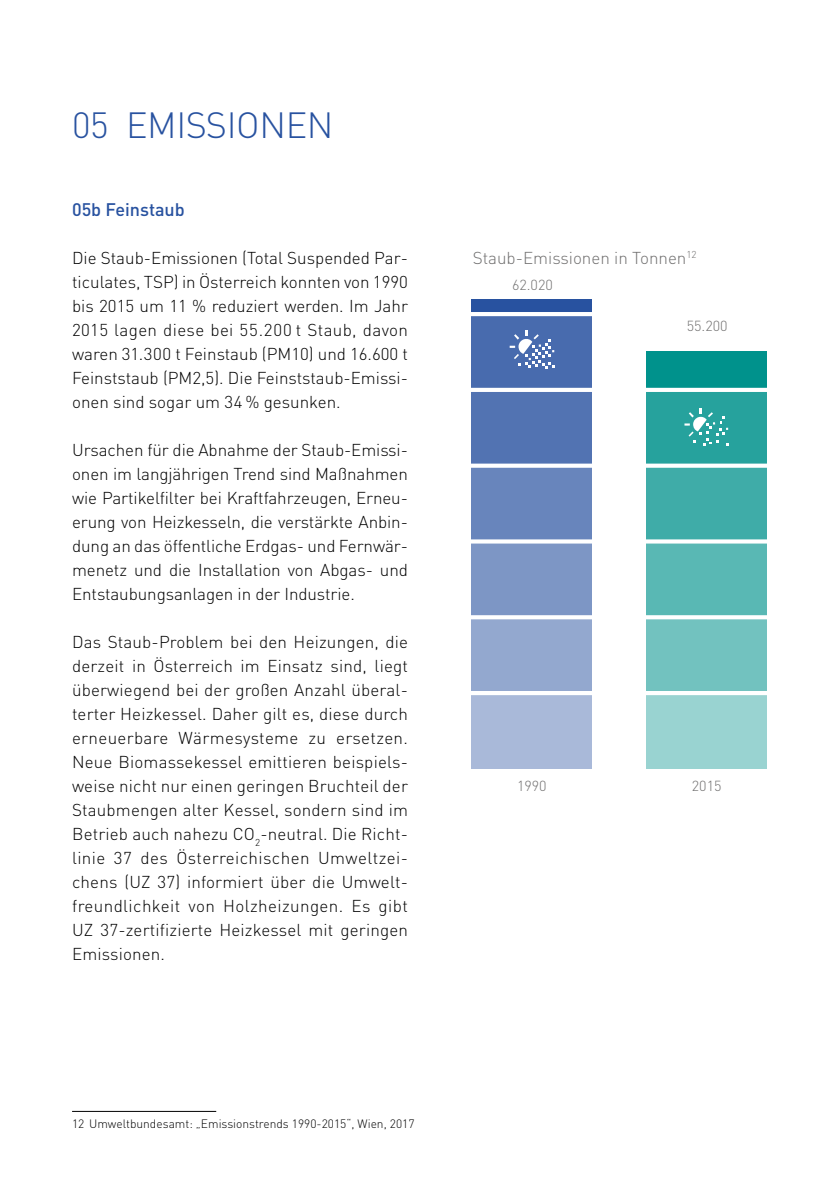
<style>
.page{position:relative;width:840px;height:1191px;background:#fff}
.page>*{position:absolute;margin:0;border:0;box-sizing:border-box;transform-origin:0 0}
.t1{font:300 36px "DIN";letter-spacing:-.01em;color:#2852a0}
.t2{font:500 18px "DIN";color:#2852a0}
.t3{font:300 17px/24px "DIN";color:#000;text-align:justify}
.t4{font:300 17px "DIN";color:#706f6f}
.t5{font:300 14.4px "DIN";color:#706f6f}
.t6{font:300 12px "DIN";color:#000}
</style>
<div class="page">
<hr style="left:72px;top:1111px;width:144px;height:1px;background:#000">
<div style="left:471px;top:299px;width:120px;height:469px;background:#2852a0"></div>
<div style="left:646px;top:351px;width:120px;height:417px;background:#00928c"></div>
<hr style="left:457px;top:691px;width:334px;height:4px;background:#fff">
<hr style="left:457px;top:615px;width:334px;height:4px;background:#fff">
<hr style="left:457px;top:539px;width:334px;height:4px;background:#fff">
<div style="left:457px;top:463px;width:334px;height:5px;background:#fff"></div>
<hr style="left:457px;top:388px;width:334px;height:4px;background:#fff">
<hr style="left:457px;top:312px;width:334px;height:4px;background:#fff">
<div style="left:471px;top:316px;width:121px;height:72px;background:#486bae"></div>
<div style="left:646px;top:392px;width:121px;height:72px;background:#26a29d"></div>
<div style="left:468px;top:390px;width:128px;height:75px;background:#5273b2"></div>
<div style="left:646px;top:467px;width:121px;height:73px;background:#3faca8"></div>
<div style="left:468px;top:466px;width:128px;height:75px;background:#6885bc"></div>
<div style="left:646px;top:543px;width:121px;height:73px;background:#59b8b4"></div>
<div style="left:468px;top:542px;width:128px;height:75px;background:#7d96c5"></div>
<div style="left:646px;top:619px;width:121px;height:72px;background:#72c2bf"></div>
<div style="left:468px;top:618px;width:128px;height:74px;background:#93a8cf"></div>
<div style="left:641px;top:693px;width:128px;height:75px;background:#99d3d1"></div>
<div style="left:468px;top:693px;width:128px;height:75px;background:#a9b9d9"></div>
<svg style="left:509px;top:330px;width:45px;height:39px;background:#718cc0"></svg>
<svg style="left:684px;top:408px;width:43px;height:37px;background:#4fb3af"></svg>
<h1 class="t1" style="left:72px;top:103px;width:263px">05 EMISSIONEN</h1>
<p class="t2" style="left:72px;top:198px;width:114px">05b Feinstaub</p>
<p class="t3" style="left:72px;top:246px;width:337px">Die Staub-Emissionen (Total Suspended Par&shy;ticulates, TSP) in Österreich konnten von 1990 bis 2015 um 11 % reduziert werden. Im Jahr 2015 lagen diese bei 55.200 t Staub, davon waren 31.300 t Feinstaub (PM10) und 16.600 t Feinststaub (PM2,5). Die Feinststaub-Emissi&shy;onen sind sogar um 34 % gesunken.</p>
<p class="t3" style="left:72px;top:438px;width:337px">Ursachen für die Abnahme der Staub-Emissi&shy;onen im langjährigen Trend sind Maßnahmen wie Partikelfilter bei Kraftfahrzeugen, Erneu&shy;erung von Heizkesseln, die verstärkte Anbin&shy;dung an das öffentliche Erdgas- und Fernwär&shy;menetz und die Installation von Abgas- und Entstaubungsanlagen in der Industrie.</p>
<p class="t3" style="left:72px;top:630px;width:337px">Das Staub-Problem bei den Heizungen, die derzeit in Österreich im Einsatz sind, liegt überwiegend bei der großen Anzahl überal&shy;terter Heizkessel. Daher gilt es, diese durch erneuerbare Wärmesysteme zu ersetzen.<br>Neue Biomassekessel emittieren beispiels&shy;weise nicht nur einen geringen Bruchteil der Staubmengen alter Kessel, sondern sind im Betrieb auch nahezu CO<sub>2</sub>-neutral. Die Richt&shy;linie 37 des Österreichischen Umweltzei&shy;chens (UZ 37) informiert über die Umwelt&shy;freundlichkeit von Holzheizungen. Es gibt UZ 37-zertifizierte Heizkessel mit geringen Emissionen.</p>
<p class="t4" style="left:472px;top:247px;width:225px">Staub-Emissionen in Tonnen<sup>12</sup></p>
<p class="t5" style="left:511px;top:276px;width:42px">62.020</p>
<p class="t5" style="left:686px;top:317px;width:42px">55.200</p>
<p class="t5" style="left:516px;top:776px;width:31px">1990</p>
<p class="t5" style="left:691px;top:776px;width:31px">2015</p>
<p class="t6" style="left:72px;top:1116px;width:344px">12 Umweltbundesamt: „Emissionstrends 1990-2015“, Wien, 2017</p>
</div>
